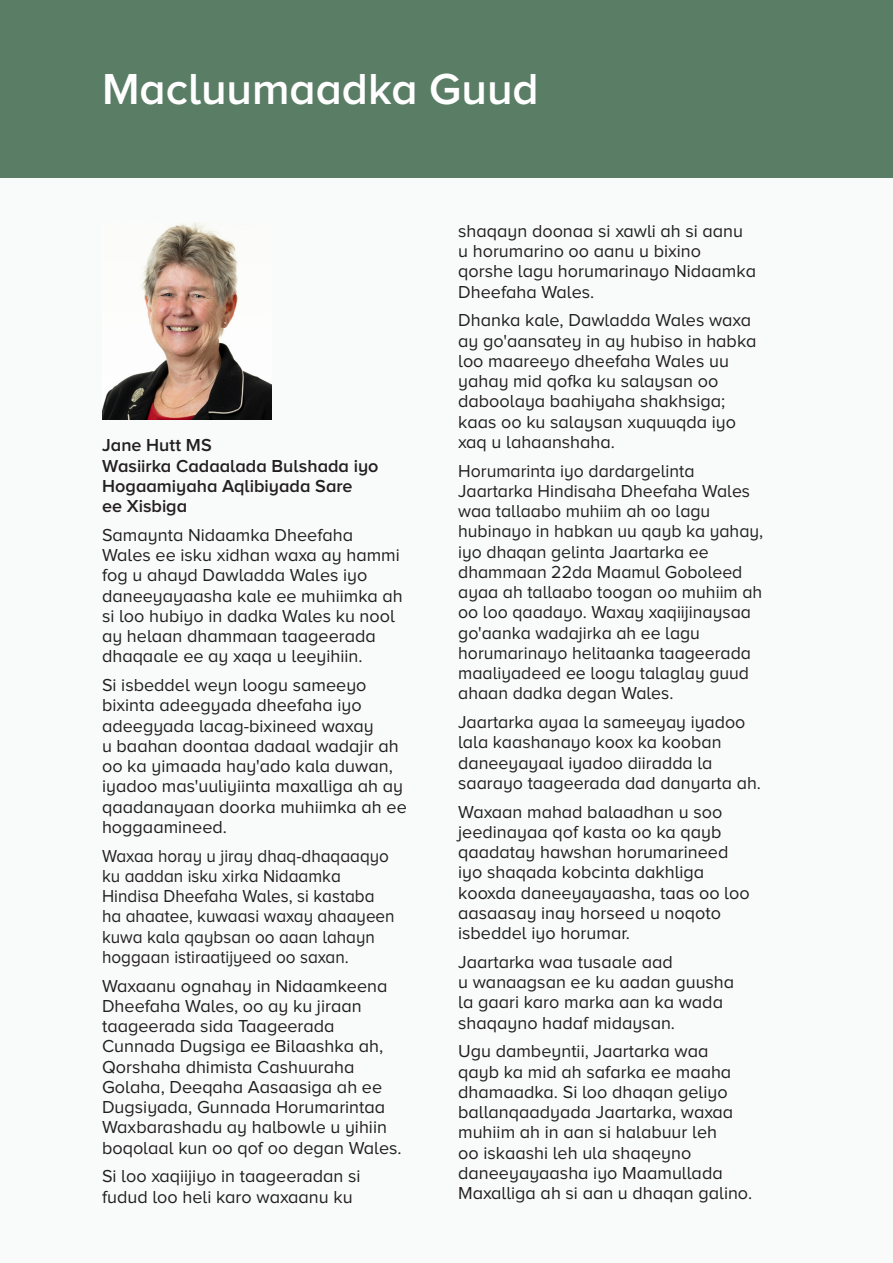
<style>
.page{position:relative;width:893px;height:1263px;background:#fff}
.page>*{position:absolute;margin:0;border:0;box-sizing:border-box;transform-origin:0 0}
.Main_body_copy{font:600 45px "Proxima Nova";color:#fff}
.Main_body_copy-2{font:18px/20.2px "Proxima Nova";color:#231f20}
.Main_body_copy-3{font:18px/20.2px "Proxima Nova";color:#231f20;scale:.95 1}
.Main_body_copy-4{font:600 18px/20.2px "Proxima Nova";color:#231f20}
</style>
<div class="page">
<div style="left:0;top:0;width:893px;height:179px;background:#5a7d66"></div>
<div style="left:0;top:179px;width:893px;height:1084px;background:#f9fbfb"></div>
<img style="left:102px;top:222px;width:169px;height:198px">
<p class="Main_body_copy" style="left:102px;top:69px;width:438px">Macluumaadka Guud</p>
<p class="Main_body_copy-4" style="left:102px;top:436px;width:278px">Jane Hutt MS<br>Wasiirka Cadaalada Bulshada iyo<br>Hogaamiyaha Aqlibiyada Sare<br>ee Xisbiga</p>
<p class="Main_body_copy-2" style="left:102px;top:525px;width:302px">Samaynta Nidaamka Dheefaha<br>Wales ee isku xidhan waxa ay hammi fog u ahayd Dawladda Wales iyo daneeyayaasha kale ee muhiimka ah si loo hubiyo in dadka Wales ku nool ay helaan dhammaan taageerada dhaqaale ee ay xaqa u leeyihiin.</p>
<p class="Main_body_copy-2" style="left:102px;top:676px;width:306px">Si isbeddel weyn loogu sameeyo bixinta adeegyada dheefaha iyo adeegyada lacag-bixineed waxay<br>u baahan doontaa dadaal wadajir ah oo ka yimaada hay'ado kala duwan, iyadoo mas'uuliyiinta maxalliga ah ay qaadanayaan doorka muhiimka ah ee hoggaamineed.</p>
<p class="Main_body_copy-3" style="left:102px;top:846px;width:310px">Waxaa horay u jiray dhaq-dhaqaaqyo ku aaddan isku xirka Nidaamka Hindisa Dheefaha Wales, si kastaba ha ahaatee, kuwaasi waxay ahaayeen kuwa kala qaybsan oo aaan lahayn hoggaan istiraatijyeed oo saxan.</p>
<p class="Main_body_copy-2" style="left:102px;top:976px;width:301px">Waxaanu ognahay in Nidaamkeena<br>Dheefaha Wales, oo ay ku jiraan taageerada sida Taageerada<br>Cunnada Dugsiga ee Bilaashka ah,<br>Qorshaha dhimista Cashuuraha<br>Golaha, Deeqaha Aasaasiga ah ee<br>Dugsiyada, Gunnada Horumarintaa<br>Waxbarashadu ay halbowle u yihiin boqolaal kun oo qof oo degan Wales.</p>
<p class="Main_body_copy-2" style="left:102px;top:1167px;width:260px">Si loo xaqiijiyo in taageeradan si fudud loo heli karo waxaanu ku</p>
<p class="Main_body_copy-2" style="left:458px;top:221px;width:299px">shaqayn doonaa si xawli ah si aanu u horumarino oo aanu u bixino qorshe lagu horumarinayo Nidaamka<br>Dheefaha Wales.</p>
<p class="Main_body_copy-2" style="left:458px;top:311px;width:300px">Dhanka kale, Dawladda Wales waxa ay go'aansatey in ay hubiso in habka loo maareeyo dheefaha Wales uu yahay mid qofka ku salaysan oo daboolaya baahiyaha shakhsiga; kaas oo ku salaysan xuquuqda iyo xaq u lahaanshaha.</p>
<p class="Main_body_copy-2" style="left:458px;top:461px;width:307px">Horumarinta iyo dardargelinta<br>Jaartarka Hindisaha Dheefaha Wales waa tallaabo muhiim ah oo lagu hubinayo in habkan uu qayb ka yahay, iyo dhaqan gelinta Jaartarka ee dhammaan 22da Maamul Goboleed ayaa ah tallaabo toogan oo muhiim ah oo loo qaadayo. Waxay xaqiijinaysaa go'aanka wadajirka ah ee lagu horumarinayo helitaanka taageerada maaliyadeed ee loogu talaglay guud ahaan dadka degan Wales.</p>
<p class="Main_body_copy-2" style="left:458px;top:713px;width:304px">Jaartarka ayaa la sameeyay iyadoo lala kaashanayo koox ka kooban daneeyayaal iyadoo diiradda la saarayo taageerada dad danyarta ah.</p>
<p class="Main_body_copy-2" style="left:458px;top:802px;width:293px">Waxaan mahad balaadhan u soo jeedinayaa qof kasta oo ka qayb qaadatay hawshan horumarineed iyo shaqada kobcinta dakhliga kooxda daneeyayaasha, taas oo loo aasaasay inay horseed u noqoto isbeddel iyo horumar.</p>
<p class="Main_body_copy-2" style="left:458px;top:952px;width:278px">Jaartarka waa tusaale aad<br>u wanaagsan ee ku aadan guusha la gaari karo marka aan ka wada shaqayno hadaf midaysan.</p>
<p class="Main_body_copy-2" style="left:458px;top:1042px;width:296px">Ugu dambeyntii, Jaartarka waa qayb ka mid ah safarka ee maaha dhamaadka. Si loo dhaqan geliyo ballanqaadyada Jaartarka, waxaa muhiim ah in aan si halabuur leh<br>oo iskaashi leh ula shaqeyno daneeyayaasha iyo Maamullada<br>Maxalliga ah si aan u dhaqan galino.</p>
</div>
